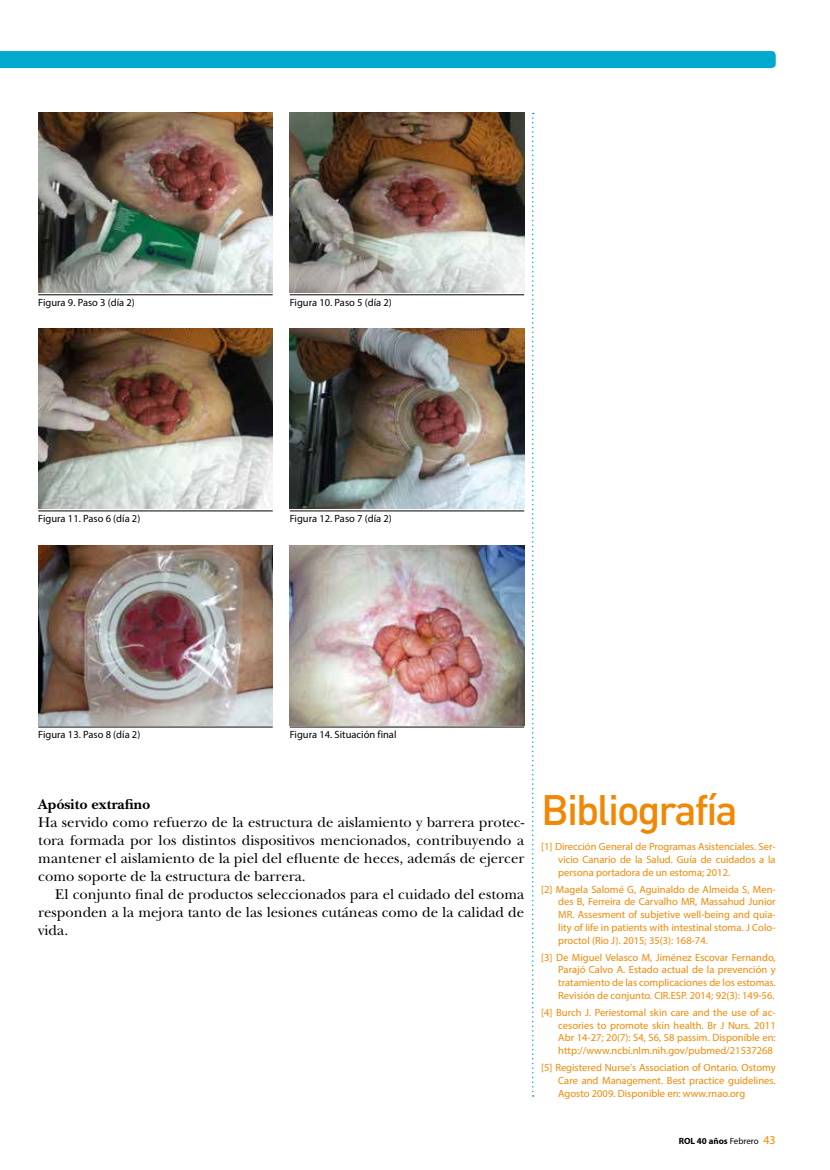
<style>
.page{position:relative;width:830px;height:1170px;background:#fff}
.page>*{position:absolute;margin:0;border:0;box-sizing:border-box;transform-origin:0 0}
.t1{font:500 42px "DIN";letter-spacing:-.05em;color:#f18805}
.t2{font:14.85px/18px "New Baskerville Std";color:#000;text-align:justify}
.t3{font:700 14.85px "New Baskerville Std";color:#000}
.t4{font:10.5px/12.8px "Myriad Pro";color:#f18805;text-align:justify}
.t5{font:10.5px "Myriad Pro";color:#000}
.t6{font:700 9px "Myriad Pro";color:#000}
.s1{font-weight:400}
.s2{font-weight:400;font-size:12px;color:#f18805}
</style>
<div class="page">
<div style="left:0;top:51px;width:775px;height:17px;background:#00a9cd"></div>
<svg style="left:532px;top:113px;width:1px;height:983px"></svg>
<img style="left:38px;top:113px;width:234px;height:180px">
<img style="left:38px;top:329px;width:234px;height:180px">
<img style="left:38px;top:545px;width:234px;height:180px">
<img style="left:289px;top:113px;width:235px;height:180px">
<img style="left:289px;top:329px;width:235px;height:180px">
<img style="left:289px;top:545px;width:235px;height:180px">
<hr style="left:38px;top:294px;width:234px;height:1px;background:#000">
<hr style="left:38px;top:510px;width:234px;height:1px;background:#000">
<hr style="left:38px;top:726px;width:234px;height:1px;background:#000">
<hr style="left:289px;top:294px;width:235px;height:1px;background:#000">
<hr style="left:289px;top:510px;width:235px;height:1px;background:#000">
<hr style="left:289px;top:726px;width:235px;height:1px;background:#000">
<p class="t5" style="left:38px;top:296px;width:98px">Figura 9. Paso 3 (día 2)</p>
<p class="t5" style="left:289px;top:296px;width:103px">Figura 10. Paso 5 (día 2)</p>
<p class="t5" style="left:38px;top:512px;width:103px">Figura 11. Paso 6 (día 2)</p>
<p class="t5" style="left:289px;top:512px;width:103px">Figura 12. Paso 7 (día 2)</p>
<p class="t5" style="left:38px;top:728px;width:103px">Figura 13. Paso 8 (día 2)</p>
<p class="t5" style="left:289px;top:728px;width:108px">Figura 14. Situación final</p>
<h2 class="t3" style="left:38px;top:795px;width:113px">Apósito extrafino</h2>
<p class="t2" style="left:38px;top:812px;width:487px">Ha servido como refuerzo de la estructura de aislamiento y barrera protec&shy;tora formada por los distintos dispositivos mencionados, contribuyendo a mantener el aislamiento de la piel del efluente de heces, además de ejercer como soporte de la estructura de barrera.</p>
<h2 class="t2" style="left:38px;top:884px;width:487px;text-indent:17px">El conjunto final de productos seleccionados para el cuidado del estoma responden a la mejora tanto de las lesiones cutáneas como de la calidad de vida.</h2>
<h1 class="t1" style="left:541px;top:783px;width:198px">Bibliografía</h1>
<p class="t4" style="left:558px;top:839px;width:219px;text-indent:-17px">[1] Dirección General de Programas Asistenciales. Ser&shy;vicio Canario de la Salud. Guía de cuidados a la persona portadora de un estoma; 2012.</p>
<p class="t4" style="left:558px;top:882px;width:219px;text-indent:-17px">[2] Magela Salomé G, Aguinaldo de Almeida S, Men&shy;des B, Ferreira de Carvalho MR, Massahud Junior MR. Assesment of subjetive well-being and quia&shy;lity of life in patients with intestinal stoma. J Colo&shy;proctol (Rio J). 2015; 35(3): 168-74.</p>
<p class="t4" style="left:558px;top:950px;width:219px;text-indent:-17px">[3] De Miguel Velasco M, Jiménez Escovar Fernando, Parajó Calvo A. Estado actual de la prevención y tratamiento de las complicaciones de los estomas.<br>Revisión de conjunto. CIR.ESP. 2014; 92(3): 149-56.</p>
<p class="t4" style="left:558px;top:1005px;width:219px;text-indent:-17px">[4] Burch J. Periestomal skin care and the use of ac&shy;cesories to promote skin health. Br J Nurs. 2011<br>Abr 14-27; 20(7): S4, S6, S8 passim. Disponible en: http://www.ncbi.nlm.nih.gov/pubmed/21537268</p>
<p class="t4" style="left:558px;top:1060px;width:219px;text-indent:-17px">[5] Registered Nurse's Association of Ontario. Ostomy Care and Management. Best practice guidelines.<br>Agosto 2009. Disponible en: www.rnao.org</p>
<p class="t6" style="left:678px;top:1135px;width:98px">ROL 40 años <span class="s1">Febrero</span> <span class="s2">43</span></p>
</div>
